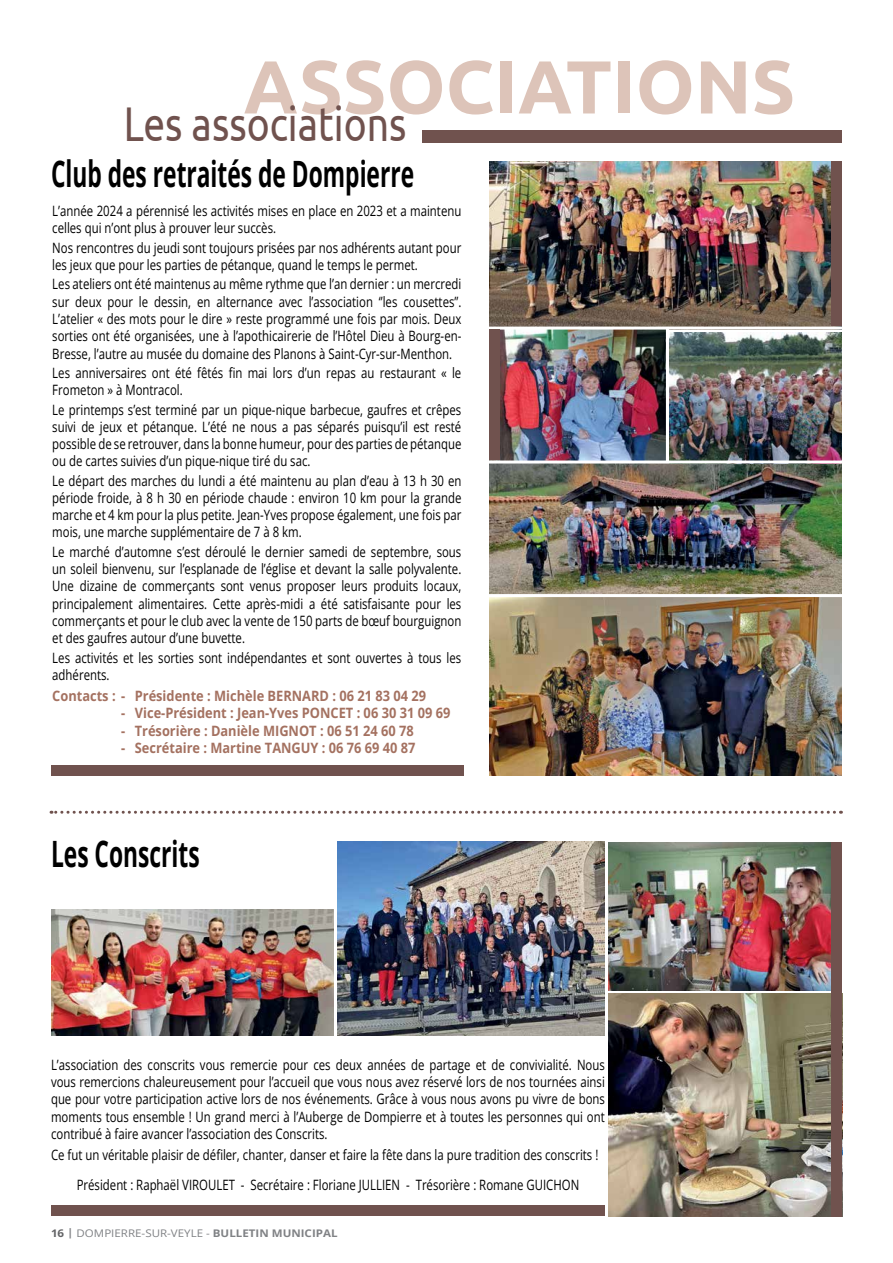
<style>
.page{position:relative;width:893px;height:1263px;background:#fff}
.page>*{position:absolute;margin:0;border:0;box-sizing:border-box;transform-origin:0 0}
.t1{font:700 75px "Ubuntu";color:#ddc4b9}
.t2{font:48.75px "Ubuntu";color:#70524e;scale:.8 1}
.t3{font:700 36.3px "Open Sans";color:#000;scale:.63 1}
.t4{font:14.25px/17.2px "Open Sans";color:#000;text-align:justify;scale:.8 1}
.t5{font:700 14.25px "Open Sans";color:#a47160;scale:.9 1}
.t6{font:10.5px "Open Sans";color:#808285;scale:1.1 1}
.s1{font-weight:700;color:#636466}
.s2{font-weight:700}
</style>
<div class="page">
<img style="left:489px;top:162px;width:353px;height:165px">
<img style="left:500px;top:330px;width:166px;height:130px">
<div style="left:422px;top:130px;width:420px;height:12px;background:#70524e"></div>
<img style="left:489px;top:463px;width:353px;height:312px">
<img style="left:669px;top:332px;width:173px;height:128px">
<img style="left:609px;top:994px;width:222px;height:222px">
<img style="left:51px;top:910px;width:283px;height:125px">
<img style="left:338px;top:842px;width:267px;height:193px">
<img style="left:609px;top:842px;width:222px;height:148px">
<svg style="left:51px;top:811px;width:783px;height:3px"></svg>
<div style="left:51px;top:765px;width:412px;height:11px;background:#70524e"></div>
<div style="left:831px;top:842px;width:11px;height:374px;background:#70524e"></div>
<hr style="left:483px;top:594px;width:378px;height:3px;background:#fff">
<div style="left:489px;top:330px;width:11px;height:130px;background:#70524e"></div>
<div style="left:831px;top:162px;width:11px;height:164px;background:#70524e"></div>
<div style="left:51px;top:1205px;width:554px;height:11px;background:#70524e"></div>
<h1 class="t1" style="left:244px;top:41px;width:553px">ASSOCIATIONS</h1>
<h2 class="t2" style="left:124px;top:94px;width:355px">Les associations</h2>
<h3 class="t3" style="left:51px;top:149px;width:578px">Club des retraités de Dompierre</h3>
<p class="t4" style="left:52px;top:202px;width:513px">L’année 2024 a pérennisé les activités mises en place en 2023 et a maintenu celles qui n’ont plus à prouver leur succès.</p>
<p class="t4" style="left:52px;top:239px;width:513px">Nos rencontres du jeudi sont toujours prisées par nos adhérents autant pour les jeux que pour les parties de pétanque, quand le temps le permet.</p>
<p class="t4" style="left:52px;top:275px;width:513px">Les ateliers ont été maintenus au même rythme que l’an dernier : un mercredi sur deux pour le dessin, en alternance avec l’association ‘’les cousettes’’.<br>L’atelier « des mots pour le dire » reste programmé une fois par mois. Deux sorties ont été organisées, une à l’apothicairerie de l’Hôtel Dieu à Bourg-en-Bresse, l’autre au musée du domaine des Planons à Saint-Cyr-sur-Menthon.</p>
<p class="t4" style="left:52px;top:364px;width:513px">Les anniversaires ont été fêtés fin mai lors d’un repas au restaurant « le<br>Frometon » à Montracol.</p>
<p class="t4" style="left:52px;top:400px;width:513px">Le printemps s’est terminé par un pique-nique barbecue, gaufres et crêpes suivi de jeux et pétanque. L’été ne nous a pas séparés puisqu’il est resté possible de se retrouver, dans la bonne humeur, pour des parties de pétanque ou de cartes suivies d’un pique-nique tiré du sac.</p>
<p class="t4" style="left:52px;top:471px;width:513px">Le départ des marches du lundi a été maintenu au plan d’eau à 13 h 30 en période froide, à 8 h 30 en période chaude : environ 10 km pour la grande marche et 4 km pour la plus petite. Jean-Yves propose également, une fois par mois, une marche supplémentaire de 7 à 8 km.</p>
<p class="t4" style="left:52px;top:543px;width:513px">Le marché d’automne s’est déroulé le dernier samedi de septembre, sous un soleil bienvenu, sur l’esplanade de l’église et devant la salle polyvalente.<br>Une dizaine de commerçants sont venus proposer leurs produits locaux, principalement alimentaires. Cette après-midi a été satisfaisante pour les commerçants et pour le club avec la vente de 150 parts de bœuf bourguignon et des gaufres autour d’une buvette.</p>
<p class="t4" style="left:52px;top:648px;width:513px">Les activités et les sorties sont indépendantes et sont ouvertes à tous les adhérents.</p>
<p class="t5" style="left:52px;top:686px;width:417px">Contacts : - Présidente : Michèle BERNARD : 06 21 83 04 29</p>
<p class="t5" style="left:121px;top:703px;width:367px">- Vice-Président : Jean-Yves PONCET : 06 30 31 09 69</p>
<p class="t5" style="left:121px;top:721px;width:326px">- Trésorière : Danièle MIGNOT : 06 51 24 60 78</p>
<p class="t5" style="left:121px;top:738px;width:328px">- Secrétaire : Martine TANGUY : 06 76 69 40 87</p>
<h3 class="t3" style="left:51px;top:829px;width:237px">Les Conscrits</h3>
<p class="t4" style="left:51px;top:1056px;width:694px">L’association des conscrits vous remercie pour ces deux années de partage et de convivialité. Nous vous remercions chaleureusement pour l’accueil que vous nous avez réservé lors de nos tournées ainsi que pour votre participation active lors de nos événements. Grâce à vous nous avons pu vivre de bons moments tous ensemble ! Un grand merci à l’Auberge de Dompierre et à toutes les personnes qui ont contribué à faire avancer l’association des Conscrits.</p>
<p class="t4" style="left:51px;top:1140px;width:686px;line-height:30px;text-align:center">Ce fut un véritable plaisir de défiler, chanter, danser et faire la fête dans la pure tradition des conscrits !<br>Président : Raphaël VIROULET - Secrétaire : Floriane JULLIEN - Trésorière : Romane GUICHON</p>
<p class="t6" style="left:51px;top:1226px;width:262px"><span class="s1">16</span> <span class="s2">|</span> DOMPIERRE-SUR-VEYLE - <span class="s2">BULLETIN MUNICIPAL</span></p>
</div>
